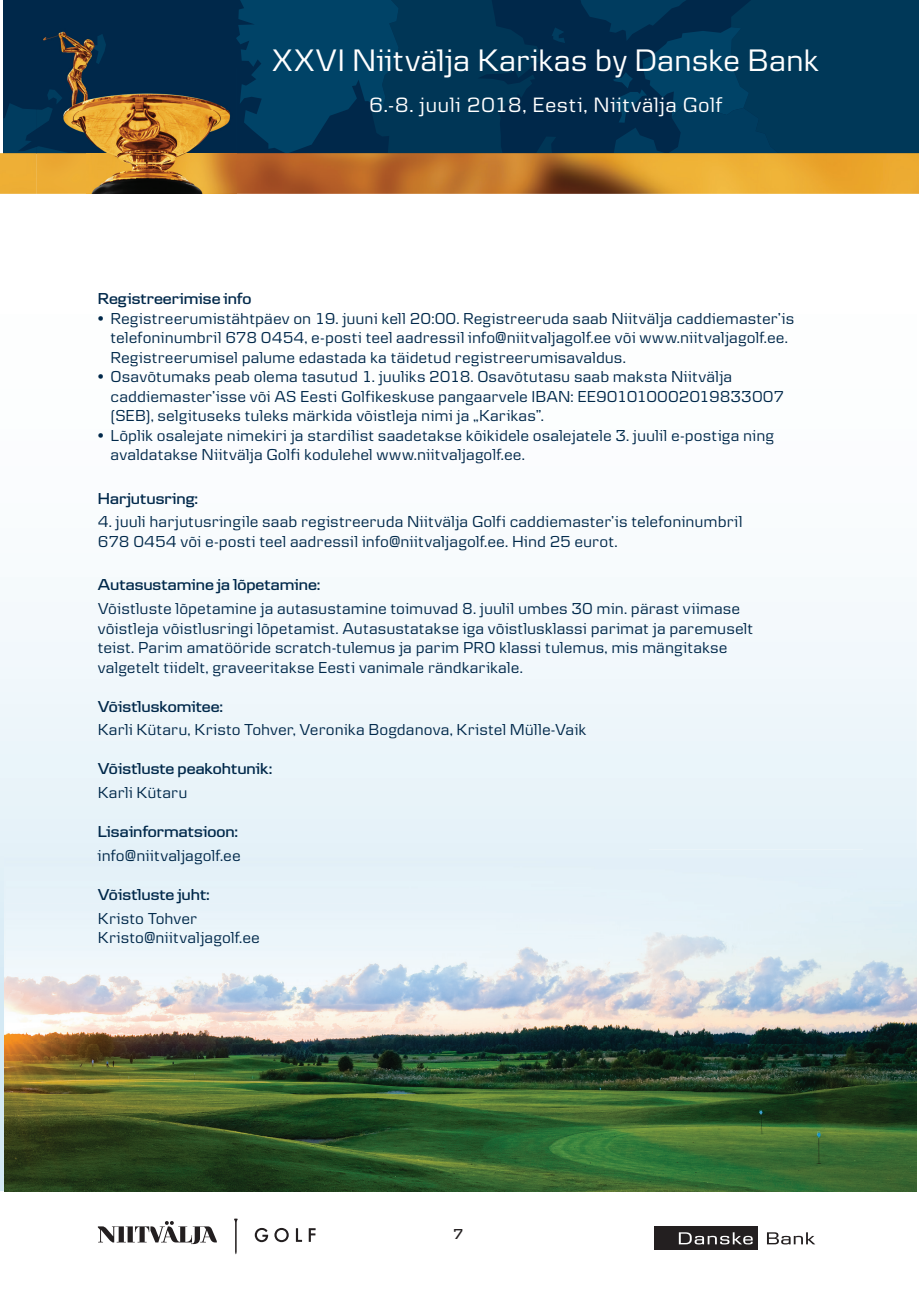
<style>
.page{position:relative;width:919px;height:1289px;background:#fff}
.page>*{position:absolute;margin:0;border:0;box-sizing:border-box;transform-origin:0 0}
.t1{font:32.4px "Danske Text";color:#fff}
.t2{font:21.6px "Danske Text";letter-spacing:.025em;color:#fff}
.t3{font:16.5px/19.5px "Danske Text";color:#00284a}
.t4{font:600 16.5px "Danske Headline";color:#00284a}
.t5{font:600 15px "Danske Headline";color:#231f20}
</style>
<div class="page">
<div style="left:3px;top:0;width:915px;height:153px;background:#00284a"></div>
<svg style="left:3px;top:103px;width:34px;height:50px"></svg>
<img style="left:0;top:153px;width:918px;height:41px">
<img style="left:37px;top:31px;width:199px;height:163px">
<svg style="left:236px;top:0;width:682px;height:153px"></svg>
<img style="left:93px;top:34px;width:13px;height:30px">
<img style="left:37px;top:89px;width:33px;height:64px">
<svg style="left:98px;top:1221px;width:119px;height:22px"></svg>
<svg style="left:234px;top:1218px;width:4px;height:36px"></svg>
<svg style="left:255px;top:1227px;width:13px;height:15px"></svg>
<svg style="left:274px;top:1227px;width:15px;height:15px"></svg>
<svg style="left:296px;top:1228px;width:6px;height:13px"></svg>
<svg style="left:309px;top:1228px;width:6px;height:13px"></svg>
<svg style="left:654px;top:1226px;width:104px;height:24px"></svg>
<div style="left:654px;top:1225px;width:103px;height:24px;background:#231f20"></div>
<svg style="left:678px;top:1232px;width:74px;height:12px"></svg>
<svg style="left:767px;top:1232px;width:48px;height:12px"></svg>
<div style="left:0;top:602px;width:916px;height:589px;background:#edf6fa"></div>
<img style="left:4px;top:849px;width:912px;height:342px">
<h1 class="t1" style="left:272px;top:41px;width:548px">XXVI Niitvälja Karikas by Danske Bank</h1>
<h2 class="t2" style="left:369px;top:92px;width:354px">6.-8. juuli 2018, Eesti, Niitvälja Golf</h2>
<p class="t4" style="left:98px;top:289px;width:155px">Registreerimise info</p>
<p class="t3" style="left:111px;top:308px;width:685px;text-indent:-13px">• Registreerumistähtpäev on 19. juuni kell 20:00. Registreeruda saab Niitvälja caddiemaster’is telefoninumbril 678 0454, e-posti teel aadressil info@niitvaljagolf.ee või www.niitvaljagolf.ee.<br>Registreerumisel palume edastada ka täidetud registreerumisavaldus.</p>
<p class="t3" style="left:111px;top:367px;width:675px;text-indent:-13px">• Osavõtumaks peab olema tasutud 1. juuliks 2018. Osavõtutasu saab maksta Niitvälja caddiemaster’isse või AS Eesti Golfikeskuse pangaarvele IBAN: EE901010002019833007 (SEB), selgituseks tuleks märkida võistleja nimi ja „Karikas”.</p>
<p class="t3" style="left:111px;top:425px;width:664px;text-indent:-13px">• Lõplik osalejate nimekiri ja stardilist saadetakse kõikidele osalejatele 3. juulil e-postiga ning avaldatakse Niitvälja Golfi kodulehel www.niitvaljagolf.ee.</p>
<p class="t4" style="left:98px;top:488px;width:101px">Harjutusring:</p>
<p class="t3" style="left:98px;top:512px;width:646px">4. juuli harjutusringile saab registreeruda Niitvälja Golfi caddiemaster’is telefoninumbril<br>678 0454 või e-posti teel aadressil info@niitvaljagolf.ee. Hind 25 eurot.</p>
<p class="t4" style="left:98px;top:575px;width:224px">Autasustamine ja lõpetamine:</p>
<p class="t3" style="left:98px;top:598px;width:657px">Võistluste lõpetamine ja autasustamine toimuvad 8. juulil umbes 30 min. pärast viimase võistleja võistlusringi lõpetamist. Autasustatakse iga võistlusklassi parimat ja paremuselt teist. Parim amatööride scratch-tulemus ja parim PRO klassi tulemus, mis mängitakse valgetelt tiidelt, graveeritakse Eesti vanimale rändkarikale.</p>
<p class="t4" style="left:98px;top:696px;width:126px">Võistluskomitee:</p>
<p class="t3" style="left:98px;top:719px;width:490px">Karli Kütaru, Kristo Tohver, Veronika Bogdanova, Kristel Mülle-Vaik</p>
<p class="t4" style="left:98px;top:759px;width:176px">Võistluste peakohtunik:</p>
<p class="t3" style="left:98px;top:782px;width:91px">Karli Kütaru</p>
<p class="t4" style="left:98px;top:822px;width:141px">Lisainformatsioon:</p>
<p class="t3" style="left:98px;top:845px;width:144px">info@niitvaljagolf.ee</p>
<p class="t4" style="left:98px;top:884px;width:113px">Võistluste juht:</p>
<p class="t3" style="left:98px;top:908px;width:164px">Kristo Tohver<br>Kristo@niitvaljagolf.ee</p>
<p class="t5" style="left:453px;top:1224px;width:12px">7</p>
</div>
